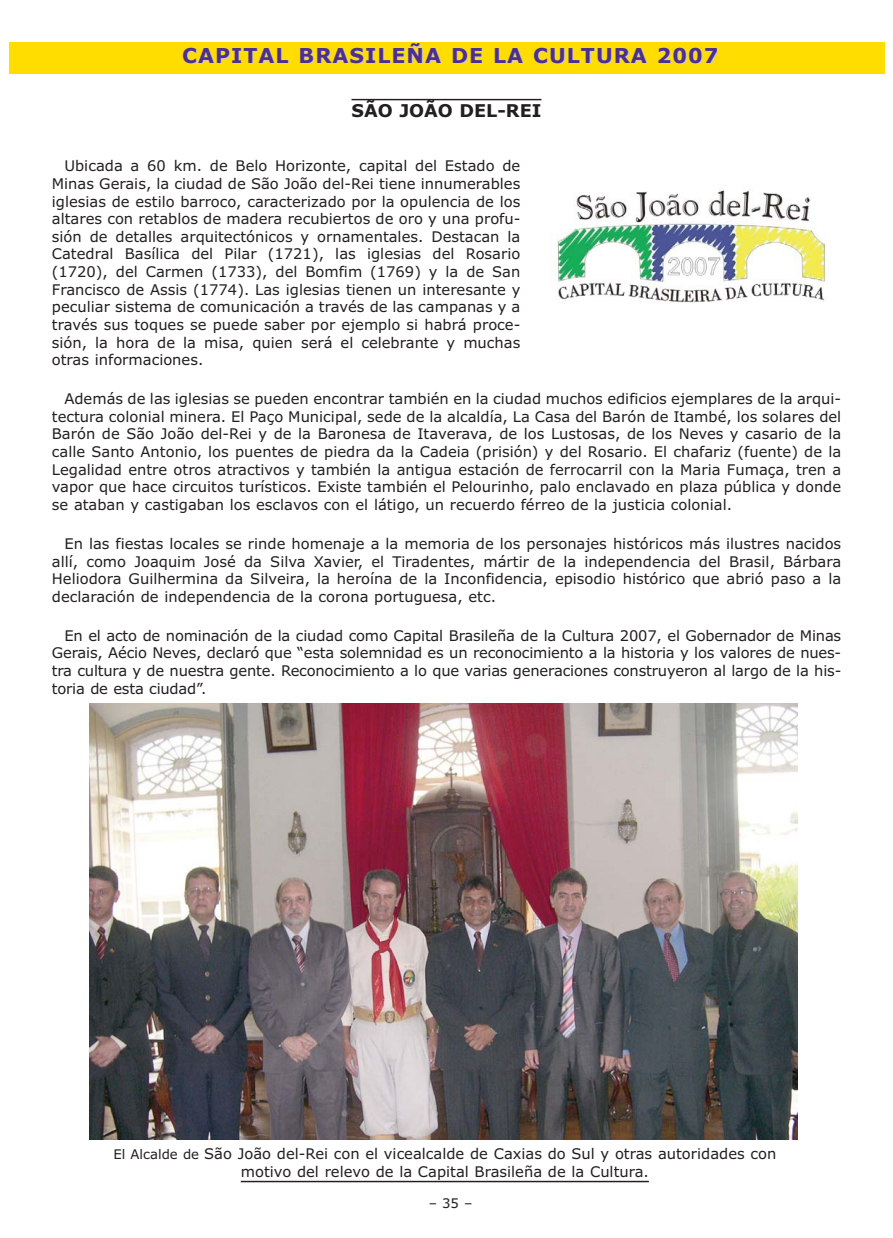
<style>
.page{position:relative;width:893px;height:1238px;background:#fff}
.page>*{position:absolute;margin:0;border:0;box-sizing:border-box;transform-origin:0 0}
.t1{font:700 20.55px "Verdana";letter-spacing:.05em;color:#ccc}
.t2{font:700 17.7px "Verdana";color:#231f20}
.t3{font:14.7px/17.7px "Verdana";color:#231f20;text-align:justify}
.t4{font:13.2px "Verdana";color:#231f20}
.s1{font-size:13.2px}
</style>
<div class="page">
<div style="left:9px;top:42px;width:875px;height:32px;background:#fd0"></div>
<hr style="left:351px;top:99px;width:190px;height:1px;background:#231f20">
<img style="left:556px;top:190px;width:271px;height:113px">
<img style="left:89px;top:703px;width:708px;height:436px">
<hr style="left:241px;top:1180px;width:408px;height:2px;background:#231f20">
<h1 class="t1" style="left:183px;top:49px;width:537px">CAPITAL BRASILEÑA DE LA CULTURA 2007</h1>
<p class="t2" style="left:351px;top:104px;width:191px">SÃO JOÃO DEL-REI</p>
<p class="t3" style="left:52px;top:158px;width:470px;text-indent:13px">Ubicada a 60 km. de Belo Horizonte, capital del Estado de Minas Gerais, la ciudad de São João del-Rei tiene innumerables iglesias de estilo barroco, caracterizado por la opulencia de los altares con retablos de madera recubiertos de oro y una profu&shy;sión de detalles arquitectónicos y ornamentales. Destacan la Catedral Basílica del Pilar (1721), las iglesias del Rosario (1720), del Carmen (1733), del Bomfim (1769) y la de San Francisco de Assis (1774). Las iglesias tienen un interesante y peculiar sistema de comunicación a través de las campanas y a través sus toques se puede saber por ejemplo si habrá proce&shy;sión, la hora de la misa, quien será el celebrante y muchas otras informaciones.</p>
<p class="t3" style="left:52px;top:391px;width:791px;text-indent:13px">Además de las iglesias se pueden encontrar también en la ciudad muchos edificios ejemplares de la arqui&shy;tectura colonial minera. El Paço Municipal, sede de la alcaldía, La Casa del Barón de Itambé, los solares del Barón de São João del-Rei y de la Baronesa de Itaverava, de los Lustosas, de los Neves y casario de la calle Santo Antonio, los puentes de piedra da la Cadeia (prisión) y del Rosario. El chafariz (fuente) de la Legalidad entre otros atractivos y también la antigua estación de ferrocarril con la Maria Fumaça, tren a vapor que hace circuitos turísticos. Existe también el Pelourinho, palo enclavado en plaza pública y donde se ataban y castigaban los esclavos con el látigo, un recuerdo férreo de la justicia colonial.</p>
<p class="t3" style="left:52px;top:536px;width:790px;text-indent:13px">En las fiestas locales se rinde homenaje a la memoria de los personajes históricos más ilustres nacidos allí, como Joaquim José da Silva Xavier, el Tiradentes, mártir de la independencia del Brasil, Bárbara Heliodora Guilhermina da Silveira, la heroína de la Inconfidencia, episodio histórico que abrió paso a la declaración de independencia de la corona portuguesa, etc.</p>
<p class="t3" style="left:52px;top:627px;width:791px;text-indent:13px">En el acto de nominación de la ciudad como Capital Brasileña de la Cultura 2007, el Gobernador de Minas Gerais, Aécio Neves, declaró que “esta solemnidad es un reconocimiento a la historia y los valores de nues&shy;tra cultura y de nuestra gente. Reconocimiento a lo que varias generaciones construyeron al largo de la his&shy;toria de esta ciudad”.</p>
<p class="t3" style="left:113px;top:1146px;width:664px;text-align:center"><span class="s1">El Alcalde de</span> São João del-Rei con el vicealcalde de Caxias do Sul y otras autoridades con motivo del relevo de la Capital Brasileña de la Cultura.</p>
<p class="t4" style="left:428px;top:1197px;width:45px">– 35 –</p>
</div>
